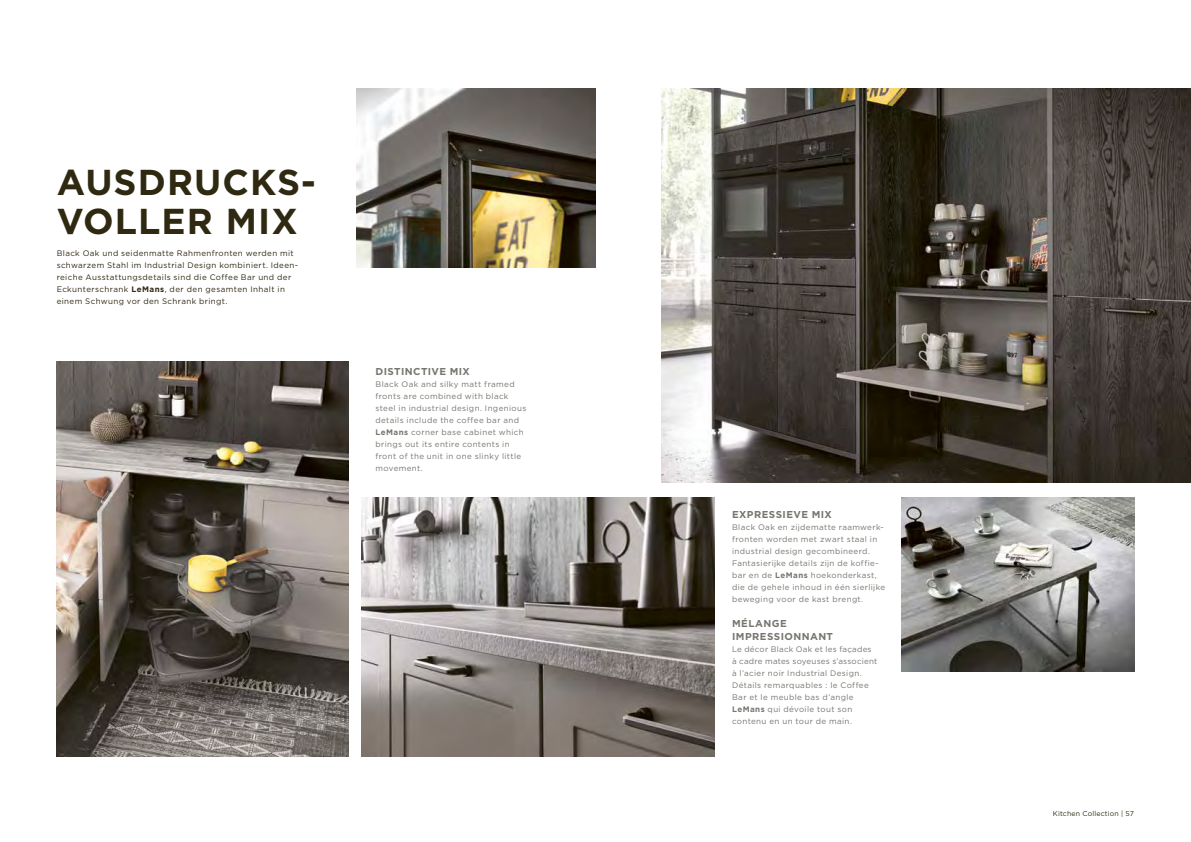
<style>
.page{position:relative;width:1191px;height:842px;background:#fff}
.page>*{position:absolute;margin:0;border:0;box-sizing:border-box;transform-origin:0 0}
.t1{font:700 36px/39px "Gotham";letter-spacing:.03em;color:#2f2912}
.t2{font:700 10px/13px "Gotham";letter-spacing:.045em;color:#77756f}
.t3{font:8px/12px "Gotham";letter-spacing:.045em;color:#77756f}
.t4{font:8px/12px "Gotham";letter-spacing:.045em;color:#2f2912}
.t5{font:7px "Gotham";letter-spacing:.02em;color:#2f2912}
.s1{font-weight:700}
</style>
<div class="page">
<img style="left:57px;top:362px;width:291px;height:395px">
<img style="left:661px;top:88px;width:530px;height:394px">
<img style="left:356px;top:88px;width:239px;height:180px">
<img style="left:361px;top:498px;width:353px;height:259px">
<img style="left:902px;top:498px;width:232px;height:174px">
<h1 class="t1" style="left:57px;top:163px;width:261px">AUSDRUCKS-<br>VOLLER MIX</h1>
<p class="t4" style="left:57px;top:247px;width:243px">Black Oak und seidenmatte Rahmenfronten werden mit schwarzem Stahl im Industrial Design kombiniert. Ideen&shy;reiche Ausstattungsdetails sind die Coffee Bar und der Eckunterschrank <span class="s1">LeMans</span>, der den gesamten Inhalt in einem Schwung vor den Schrank bringt.</p>
<p class="t2" style="left:375px;top:365px;width:96px">DISTINCTIVE MIX</p>
<p class="t3" style="left:375px;top:378px;width:152px">Black Oak and silky matt framed fronts are combined with black steel in industrial design. Ingenious details include the coffee bar and<br><span class="s1">LeMans</span> corner base cabinet which brings out its entire contents in front of the unit in one slinky little movement.</p>
<p class="t2" style="left:732px;top:508px;width:101px">EXPRESSIEVE MIX</p>
<p class="t3" style="left:732px;top:521px;width:155px">Black Oak en zijdematte raamwerk&shy;fronten worden met zwart staal in industrial design gecombineerd.<br>Fantasierijke details zijn de koffie&shy;bar en de <span class="s1">LeMans</span> hoekonderkast, die de gehele inhoud in één sierlijke beweging voor de kast brengt.</p>
<p class="t2" style="left:732px;top:617px;width:102px">MÉLANGE<br>IMPRESSIONNANT</p>
<p class="t3" style="left:732px;top:643px;width:147px">Le décor Black Oak et les façades à cadre mates soyeuses s’associent à l’acier noir Industrial Design.<br>Détails remarquables : le Coffee<br>Bar et le meuble bas d’angle<br><span class="s1">LeMans</span> qui dévoile tout son contenu en un tour de main.</p>
<p class="t5" style="left:1053px;top:809px;width:83px">Kitchen Collection | 57</p>
</div>
